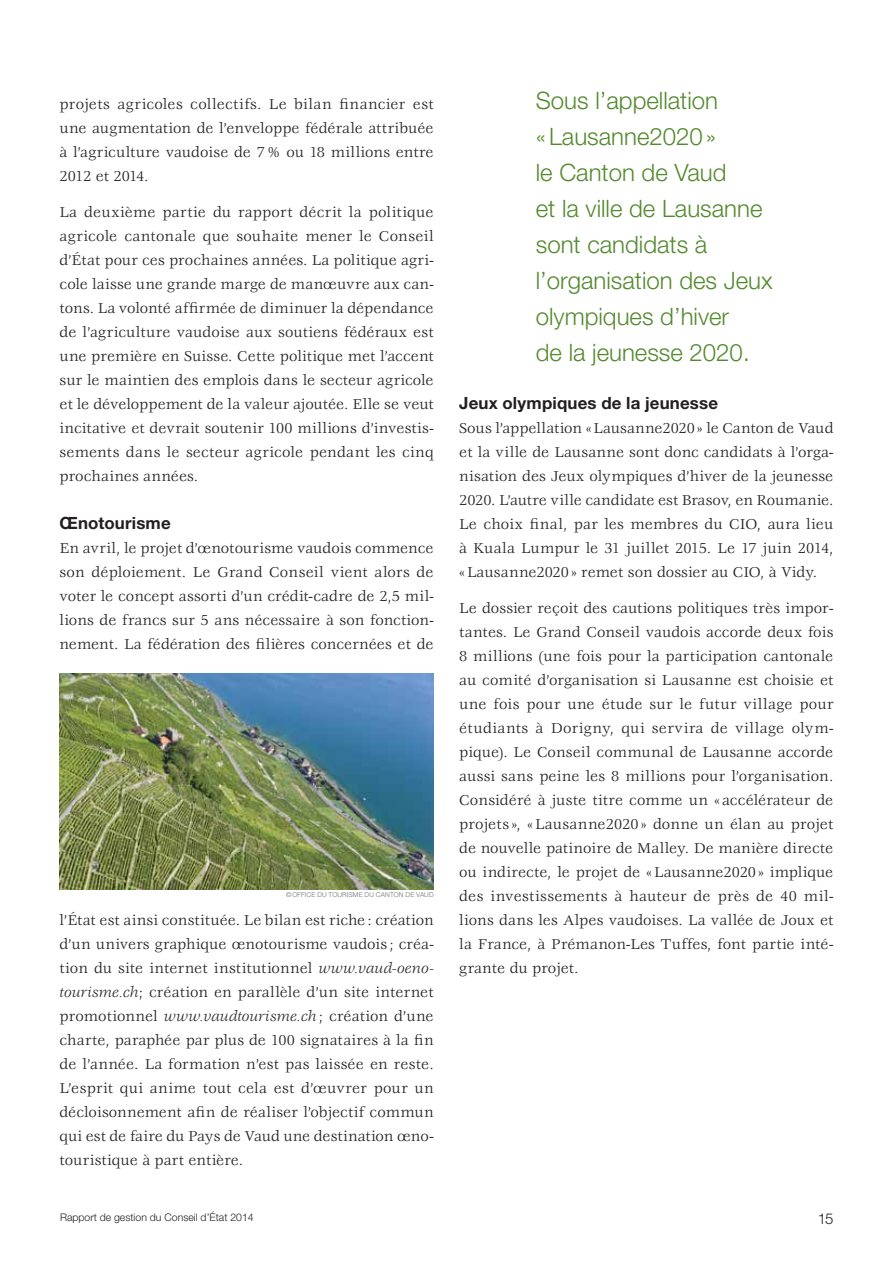
<style>
.page{position:relative;width:893px;height:1263px;background:#fff}
.page>*{position:absolute;margin:0;border:0;box-sizing:border-box;transform-origin:0 0}
.t1{font:300 24px/36px "Helvetica Neue LT Std";color:#548a2e}
.t2{font:700 16.8px "Helvetica Neue LT Std";letter-spacing:.01em;color:#231f20}
.t3{font:15.75px/24px "Veljovic Std";letter-spacing:.005em;color:#231f20;text-align:justify}
.t4{font:300 15px "Helvetica Neue LT Std";color:#231f20}
.t5{font:300 10.5px "Helvetica Neue LT Std";color:#231f20}
.t6{font:300 6.75px "Helvetica Neue LT Std";letter-spacing:.02em;color:#6d6f71}
.s1{font-style:italic}
</style>
<div class="page">
<img style="left:60px;top:673px;width:374px;height:216px">
<p class="t3" style="left:60px;top:93px;width:376px">projets agricoles collectifs. Le bilan financier est une augmentation de l’enveloppe fédérale attribuée à l’agriculture vaudoise de 7% ou 18 millions entre 2012 et 2014.</p>
<p class="t3" style="left:60px;top:201px;width:376px">La deuxième partie du rapport décrit la politique agricole cantonale que souhaite mener le Conseil d’État pour ces prochaines années. La politique agri&shy;cole laisse une grande marge de manœuvre aux can&shy;tons. La volonté affirmée de diminuer la dépendance de l’agriculture vaudoise aux soutiens fédéraux est une première en Suisse. Cette politique met l’accent sur le maintien des emplois dans le secteur agricole et le développement de la valeur ajoutée. Elle se veut incitative et devrait soutenir 100 millions d’investis&shy;sements dans le secteur agricole pendant les cinq prochaines années.</p>
<p class="t2" style="left:60px;top:513px;width:113px">Œnotourisme</p>
<p class="t3" style="left:60px;top:537px;width:376px">En avril, le projet d’œnotourisme vaudois commence son déploiement. Le Grand Conseil vient alors de voter le concept assorti d’un crédit-cadre de 2,5 mil&shy;lions de francs sur 5 ans nécessaire à son fonction&shy;nement. La fédération des filières concernées et de</p>
<p class="t6" style="left:286px;top:890px;width:149px">©OFFICE DU TOURISME DU CANTON DE VAUD</p>
<p class="t3" style="left:60px;top:909px;width:376px">l’État est ainsi constituée. Le bilan est riche: création d’un univers graphique œnotourisme vaudois ; créa&shy;tion du site internet institutionnel <span class="s1">www.vaud-oeno&shy;tourisme.ch</span>; création en parallèle d’un site internet promotionnel <span class="s1">www.vaudtourisme.ch</span>; création d’une charte, paraphée par plus de 100 signataires à la fin de l’année. La formation n’est pas laissée en reste.<br>L’esprit qui anime tout cela est d’œuvrer pour un décloisonnement afin de réaliser l’objectif commun qui est de faire du Pays de Vaud une destination œno&shy;touristique à part entière.</p>
<h1 class="t1" style="left:536px;top:82px;width:238px">Sous l’appellation «Lausanne2020»<br>le Canton de Vaud<br>et la ville de Lausanne sont candidats à l’organisation des Jeux olympiques d’hiver<br>de la jeunesse 2020.</h1>
<p class="t2" style="left:459px;top:393px;width:260px">Jeux olympiques de la jeunesse</p>
<p class="t3" style="left:459px;top:417px;width:376px">Sous l’appellation «Lausanne2020» le Canton de Vaud et la ville de Lausanne sont donc candidats à l’orga&shy;nisation des Jeux olympiques d’hiver de la jeunesse 2020. L’autre ville candidate est Brasov, en Roumanie.<br>Le choix final, par les membres du CIO, aura lieu à Kuala Lumpur le 31 juillet 2015. Le 17 juin 2014, «Lausanne2020» remet son dossier au CIO, à Vidy.</p>
<p class="t3" style="left:459px;top:597px;width:376px">Le dossier reçoit des cautions politiques très impor&shy;tantes. Le Grand Conseil vaudois accorde deux fois 8 millions (une fois pour la participation cantonale au comité d’organisation si Lausanne est choisie et une fois pour une étude sur le futur village pour étudiants à Dorigny, qui servira de village olym&shy;pique). Le Conseil communal de Lausanne accorde aussi sans peine les 8 millions pour l’organisation.<br>Considéré à juste titre comme un « accélérateur de projets », «Lausanne2020 » donne un élan au projet de nouvelle patinoire de Malley. De manière directe ou indirecte, le projet de «Lausanne2020» implique des investissements à hauteur de près de 40 mil&shy;lions dans les Alpes vaudoises. La vallée de Joux et la France, à Prémanon-Les Tuffes, font partie inté&shy;grante du projet.</p>
<p class="t5" style="left:60px;top:1210px;width:195px">Rapport de gestion du Conseil d’État 2014</p>
<p class="t4" style="left:818px;top:1209px;width:17px">15</p>
</div>
